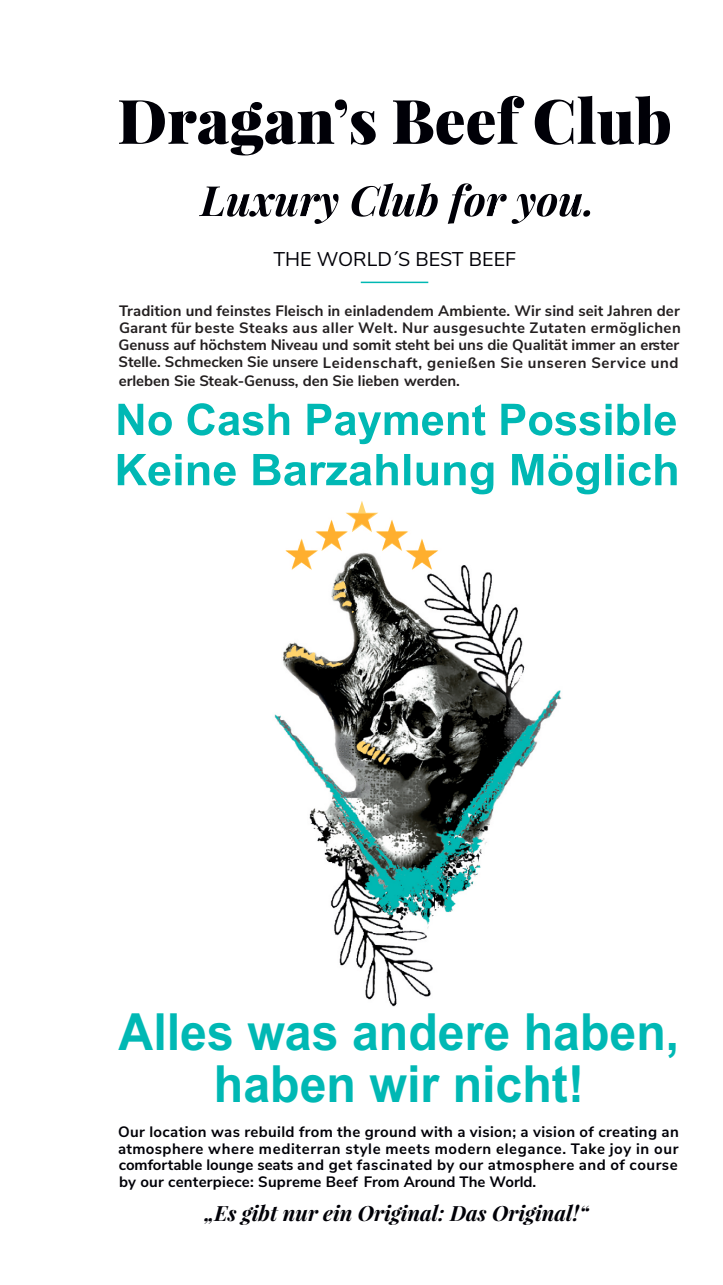
<style>
.page{position:relative;width:723px;height:1285px;background:#fff}
.page>*{position:absolute;margin:0;border:0;box-sizing:border-box;transform-origin:0 0}
.t1{font:900 61.5px "Playfair Display";color:#000007}
.t2{font:700 51.15px/51.8px "Arial";color:#00b8b4;text-align:center;scale:.94 1}
.t3{font:italic 700 21px "Playfair Display";color:#000007}
.t4{font:19.8px "Nunito Sans";color:#000007}
.t5{font:700 15px/17.2px "Nunito Sans";letter-spacing:.01em;color:#231f20}
.t6{font:700 15px/16.4px "Nunito Sans";letter-spacing:.015em;color:#000007;text-align:justify}
</style>
<div class="page">
<img style="left:274px;top:565px;width:288px;height:442px">
<svg style="left:285px;top:501px;width:153px;height:69px"></svg>
<hr style="left:361px;top:281px;width:67px;height:2px;background:#00b8b3">
<svg style="left:199px;top:183px;width:391px;height:41px"></svg>
<svg style="left:118px;top:403px;width:558px;height:41px"></svg>
<svg style="left:118px;top:454px;width:559px;height:40px"></svg>
<h1 class="t1" style="left:117px;top:77px;width:556px">Dragan’s Beef Club</h1>
<h3 class="t4" style="left:273px;top:246px;width:244px">THE WORLD´S BEST BEEF</h3>
<p class="t5" style="left:118px;top:303px;width:564px">Tradition und feinstes Fleisch in einladendem Ambiente. Wir sind seit Jahren der Garant für beste Steaks aus aller Welt. Nur ausgesuchte Zutaten ermöglichen Genuss auf höchstem Niveau und somit steht bei uns die Qualität immer an erster Stelle. Schmecken Sie unsere Leidenschaft, genießen Sie unseren Service und erleben Sie Steak-Genuss, den Sie lieben werden.</p>
<h2 class="t2" style="left:119px;top:1010px;width:598px">Alles was andere haben, haben wir nicht!</h2>
<p class="t6" style="left:118px;top:1123px;width:562px">Our location was rebuild from the ground with a vision; a vision of creating an atmosphere where mediterran style meets modern elegance. Take joy in our comfortable lounge seats and get fascinated by our atmosphere and of course</p>
<p class="t6" style="left:119px;top:1173px;width:419px">by our centerpiece: Supreme Beef From Around The World.</p>
<h3 class="t3" style="left:204px;top:1197px;width:386px">„Es gibt nur ein Original: Das Original!“</h3>
</div>
